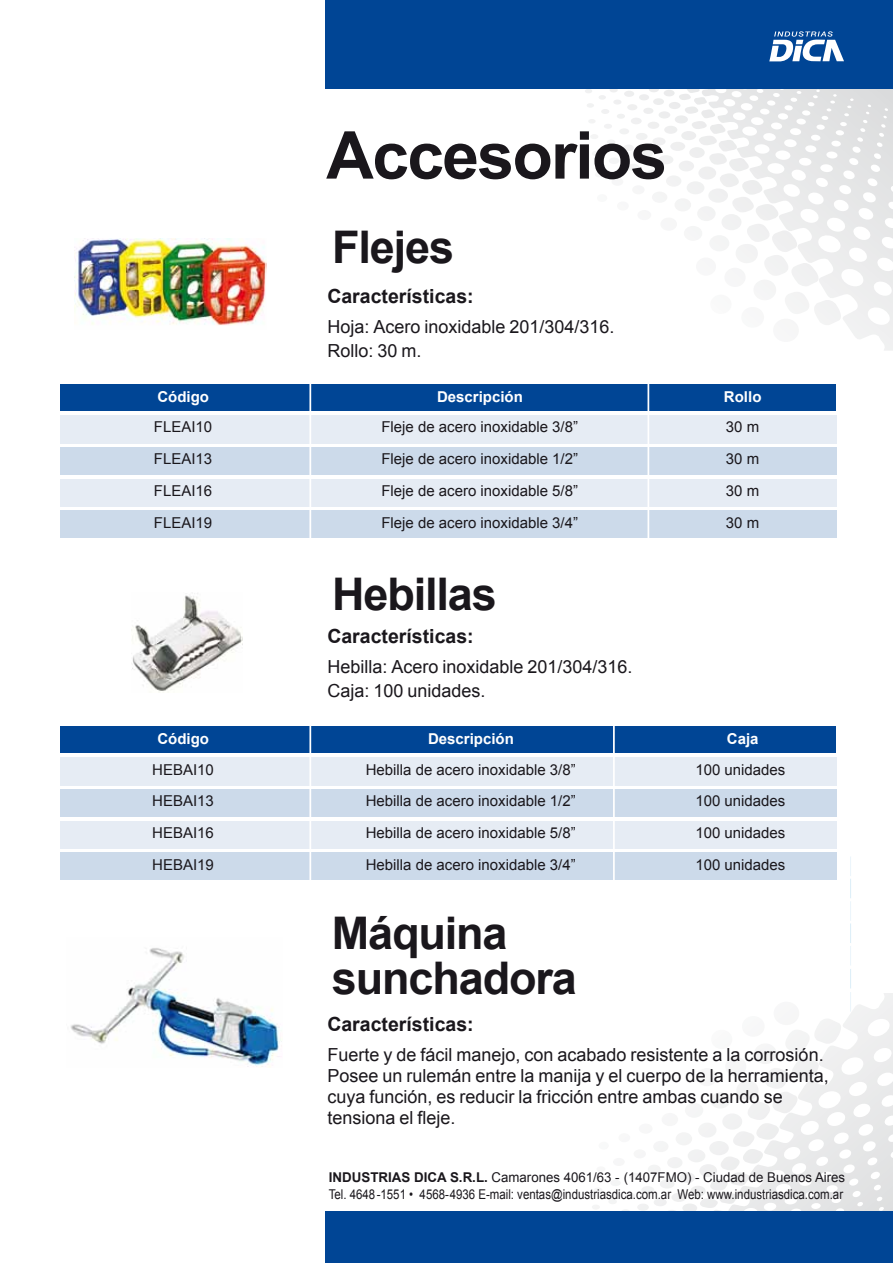
<style>
.page{position:relative;width:893px;height:1263px;background:#fff}
.page>*{position:absolute;margin:0;border:0;box-sizing:border-box;transform-origin:0 0}
.t1{font:700 66px "Arial";letter-spacing:-.025em;color:#1a171c}
.t2{font:700 45px/45px "Arial";letter-spacing:-.025em;color:#1a171c}
.t3{font:700 19.5px "Arial";color:#1a171c}
.t4{font:18px/21px "Arial";color:#1a171c}
.t5{font:15px/31.8px "Arial";color:#1a171c;text-align:justify}
.t6{font:700 15px "Arial";color:#fff}
.t7{font:13.5px/16.5px "Arial";color:#1a171c}
.s1{font-weight:700}
</style>
<div class="page">
<svg style="left:686px;top:1001px;width:207px;height:210px"></svg>
<svg style="left:659px;top:88px;width:234px;height:262px"></svg>
<img style="left:132px;top:593px;width:110px;height:98px">
<div style="left:60px;top:415px;width:777px;height:29px;background:#e6ecf4"></div>
<div style="left:60px;top:448px;width:777px;height:27px;background:#ccdaea"></div>
<div style="left:60px;top:479px;width:777px;height:28px;background:#e6ecf4"></div>
<div style="left:60px;top:510px;width:777px;height:28px;background:#ccdaea"></div>
<div style="left:61px;top:384px;width:775px;height:26px;background:#004595"></div>
<hr style="left:309px;top:370px;width:2px;height:177px;background:#fff">
<hr style="left:647px;top:370px;width:2px;height:177px;background:#fff">
<div style="left:60px;top:757px;width:777px;height:29px;background:#e6ecf4"></div>
<div style="left:60px;top:790px;width:777px;height:27px;background:#ccdaea"></div>
<div style="left:60px;top:821px;width:777px;height:28px;background:#e6ecf4"></div>
<div style="left:60px;top:852px;width:777px;height:28px;background:#ccdaea"></div>
<div style="left:61px;top:726px;width:775px;height:27px;background:#004595"></div>
<hr style="left:309px;top:713px;width:2px;height:176px;background:#fff">
<hr style="left:613px;top:713px;width:2px;height:176px;background:#fff">
<img style="left:74px;top:238px;width:193px;height:88px">
<img style="left:70px;top:948px;width:212px;height:119px">
<div style="left:326px;top:0;width:567px;height:88px;background:#004595"></div>
<svg style="left:769px;top:31px;width:75px;height:30px"></svg>
<div style="left:326px;top:1211px;width:567px;height:52px;background:#004595"></div>
<p class="t6" style="left:157px;top:387px;width:53px">Código</p>
<p class="t5" style="left:154px;top:411px;width:60px">FLEAI10<br>FLEAI13<br>FLEAI16<br>FLEAI19</p>
<p class="t6" style="left:157px;top:729px;width:53px">Código</p>
<p class="t5" style="left:152px;top:753px;width:63px">HEBAI10<br>HEBAI13<br>HEBAI16<br>HEBAI19</p>
<h1 class="t1" style="left:326px;top:112px;width:342px">Accesorios</h1>
<h2 class="t2" style="left:332px;top:226px;width:123px">Flejes</h2>
<h3 class="t3" style="left:327px;top:283px;width:148px">Características:</h3>
<p class="t4" style="left:327px;top:315px;width:289px;line-height:24px">Hoja: Acero inoxidable 201/304/316.<br>Rollo: 30 m.</p>
<p class="t6" style="left:437px;top:387px;width:87px">Descripción</p>
<p class="t5" style="left:381px;top:411px;width:198px">Fleje de acero inoxidable 3/8” Fleje de acero inoxidable 1/2” Fleje de acero inoxidable 5/8” Fleje de acero inoxidable 3/4”</p>
<h2 class="t2" style="left:332px;top:574px;width:166px">Hebillas</h2>
<h3 class="t3" style="left:327px;top:623px;width:148px">Características:</h3>
<p class="t4" style="left:327px;top:655px;width:307px;line-height:24px">Hebilla: Acero inoxidable 201/304/316.<br>Caja: 100 unidades.</p>
<p class="t6" style="left:428px;top:729px;width:87px">Descripción</p>
<p class="t5" style="left:366px;top:753px;width:212px">Hebilla de acero inoxidable 3/8” Hebilla de acero inoxidable 1/2” Hebilla de acero inoxidable 5/8” Hebilla de acero inoxidable 3/4”</p>
<p class="t6" style="left:724px;top:387px;width:39px">Rollo</p>
<p class="t5" style="left:726px;top:411px;width:35px">30 m 30 m 30 m 30 m</p>
<p class="t6" style="left:727px;top:729px;width:33px">Caja</p>
<p class="t5" style="left:695px;top:753px;width:92px">100 unidades 100 unidades 100 unidades 100 unidades</p>
<h2 class="t2" style="left:332px;top:912px;width:246px">Máquina sunchadora</h2>
<h3 class="t3" style="left:327px;top:1011px;width:148px">Características:</h3>
<p class="t4" style="left:327px;top:1044px;width:503px">Fuerte y de fácil manejo, con acabado resistente a la corrosión.<br>Posee un rulemán entre la manija y el cuerpo de la herramienta, cuya función, es reducir la fricción entre ambas cuando se tensiona el fleje.</p>
<p class="t7" style="left:329px;top:1169px;width:518px"><span class="s1">INDUSTRIAS DICA S.R.L.</span> Camarones 4061/63 - (1407FMO) - Ciudad de Buenos Aires<br>Tel. 4648-1551 • 4568-4936 E-mail: ventas@industriasdica.com.ar Web: www.industriasdica.com.ar</p>
</div>
